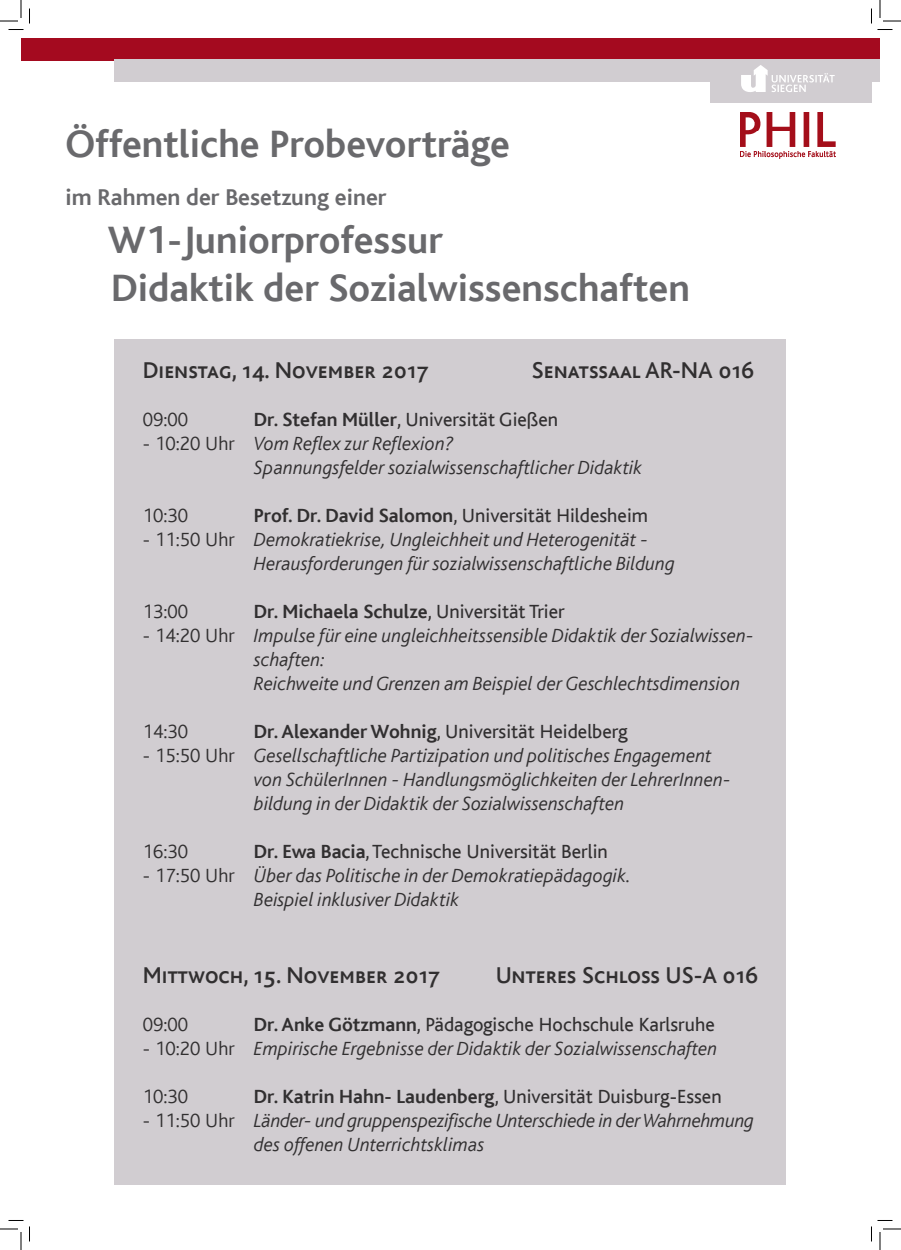
<style>
.page{position:relative;width:901px;height:1250px;background:#fff}
.page>*{position:absolute;margin:0;border:0;box-sizing:border-box;transform-origin:0 0}
.t1{font:700 40px/48px "Bliss";color:#69696c}
.t2{font:500 24px "Bliss Baltic Caps";color:#312f30}
.t3{font:700 24px "Bliss";color:#69696c}
.t4{font:italic 300 20px/24px "Bliss Baltic";color:#312f30}
.t5{font:20px "Bliss Baltic";color:#312f30}
.t6{font:300 20px "Bliss Baltic";color:#312f30}
.t7{font:700 20px "Bliss Baltic";color:#312f30}
.s1{font-weight:700}
.s2{font-style:normal}
.s3{font-weight:400}
</style>
<div class="page">
<div style="left:21px;top:38px;width:859px;height:22px;background:#a40a1f"></div>
<div style="left:115px;top:59px;width:765px;height:23px;background:#d1cdd1"></div>
<img style="left:741px;top:112px;width:94px;height:46px">
<div style="left:115px;top:338px;width:671px;height:846px;background:#d1cdd1"></div>
<div style="left:710px;top:60px;width:161px;height:43px;background:#d1cdd1"></div>
<svg style="left:741px;top:65px;width:94px;height:27px"></svg>
<svg style="left:0;top:0;width:30px;height:30px"></svg>
<svg style="left:0;top:1220px;width:30px;height:30px"></svg>
<svg style="left:871px;top:0;width:30px;height:30px"></svg>
<svg style="left:871px;top:1220px;width:30px;height:30px"></svg>
<h1 class="t1" style="left:66px;top:121px;width:446px">Öffentliche Probevorträge</h1>
<p class="t3" style="left:66px;top:185px;width:323px">im Rahmen der Besetzung einer</p>
<h1 class="t1" style="left:108px;top:217px;width:584px">W1-Juniorprofessur<br>Didaktik der Sozialwissenschaften</h1>
<p class="t2" style="left:143px;top:358px;width:287px">Dienstag, 14. November 2017</p>
<p class="t2" style="left:532px;top:358px;width:223px">Senatssaal AR-NA 016</p>
<p class="t6" style="left:143px;top:409px;width:47px">09:00</p>
<p class="t5" style="left:254px;top:409px;width:306px"><span class="s1">Dr. Stefan Müller</span>, Universität Gießen</p>
<p class="t4" style="left:254px;top:432px;width:390px;text-indent:-111px"><span class="s2">- 10:20 Uhr</span> Vom Reflex zur Reflexion?<br>Spannungsfelder sozialwissenschaftlicher Didaktik</p>
<p class="t6" style="left:143px;top:505px;width:47px">10:30</p>
<p class="t5" style="left:254px;top:505px;width:396px"><span class="s1">Prof. Dr. David Salomon</span>, Universität Hildesheim</p>
<p class="t4" style="left:254px;top:528px;width:423px;text-indent:-111px"><span class="s2">- 11:50 Uhr</span> Demokratiekrise, Ungleichheit und Heterogenität -<br>Herausforderungen für sozialwissenschaftliche Bildung</p>
<p class="t6" style="left:143px;top:601px;width:47px">13:00</p>
<p class="t7" style="left:254px;top:601px;width:312px">Dr. Michaela Schulze<span class="s3">, Universität Trier</span></p>
<p class="t4" style="left:254px;top:624px;width:502px;text-indent:-111px"><span class="s2">- 14:20 Uhr</span> Impulse für eine ungleichheitssensible Didaktik der Sozialwissen&shy;schaften:<br>Reichweite und Grenzen am Beispiel der Geschlechtsdimension</p>
<p class="t6" style="left:143px;top:721px;width:47px">14:30</p>
<p class="t5" style="left:254px;top:721px;width:375px"><span class="s1">Dr. Alexander Wohnig</span>, Universität Heidelberg</p>
<p class="t4" style="left:254px;top:744px;width:479px;text-indent:-111px"><span class="s2">- 15:50 Uhr</span> Gesellschaftliche Partizipation und politisches Engagement von SchülerInnen - Handlungsmöglichkeiten der LehrerInnen&shy;bildung in der Didaktik der Sozialwissenschaften</p>
<p class="t6" style="left:143px;top:841px;width:47px">16:30</p>
<p class="t5" style="left:254px;top:841px;width:355px"><span class="s1">Dr. Ewa Bacia</span>, Technische Universität Berlin</p>
<p class="t4" style="left:254px;top:864px;width:379px;text-indent:-111px"><span class="s2">- 17:50 Uhr</span> Über das Politische in der Demokratiepädagogik.<br>Beispiel inklusiver Didaktik</p>
<p class="t2" style="left:143px;top:962px;width:299px">Mittwoch, 15. November 2017</p>
<p class="t2" style="left:496px;top:962px;width:264px">Unteres Schloss US-A 016</p>
<p class="t6" style="left:143px;top:1014px;width:47px">09:00</p>
<p class="t5" style="left:254px;top:1014px;width:462px"><span class="s1">Dr. Anke Götzmann</span>, Pädagogische Hochschule Karlsruhe</p>
<p class="t4" style="left:143px;top:1037px;width:576px"><span class="s2">- 10:20 Uhr</span> Empirische Ergebnisse der Didaktik der Sozialwissenschaften</p>
<p class="t6" style="left:143px;top:1086px;width:47px">10:30</p>
<p class="t5" style="left:254px;top:1086px;width:469px"><span class="s1">Dr. Katrin Hahn- Laudenberg</span>, Universität Duisburg-Essen</p>
<p class="t4" style="left:254px;top:1109px;width:502px;text-indent:-111px"><span class="s2">- 11:50 Uhr</span> Länder- und gruppenspezifische Unterschiede in der Wahrnehmung des offenen Unterrichtsklimas</p>
</div>
